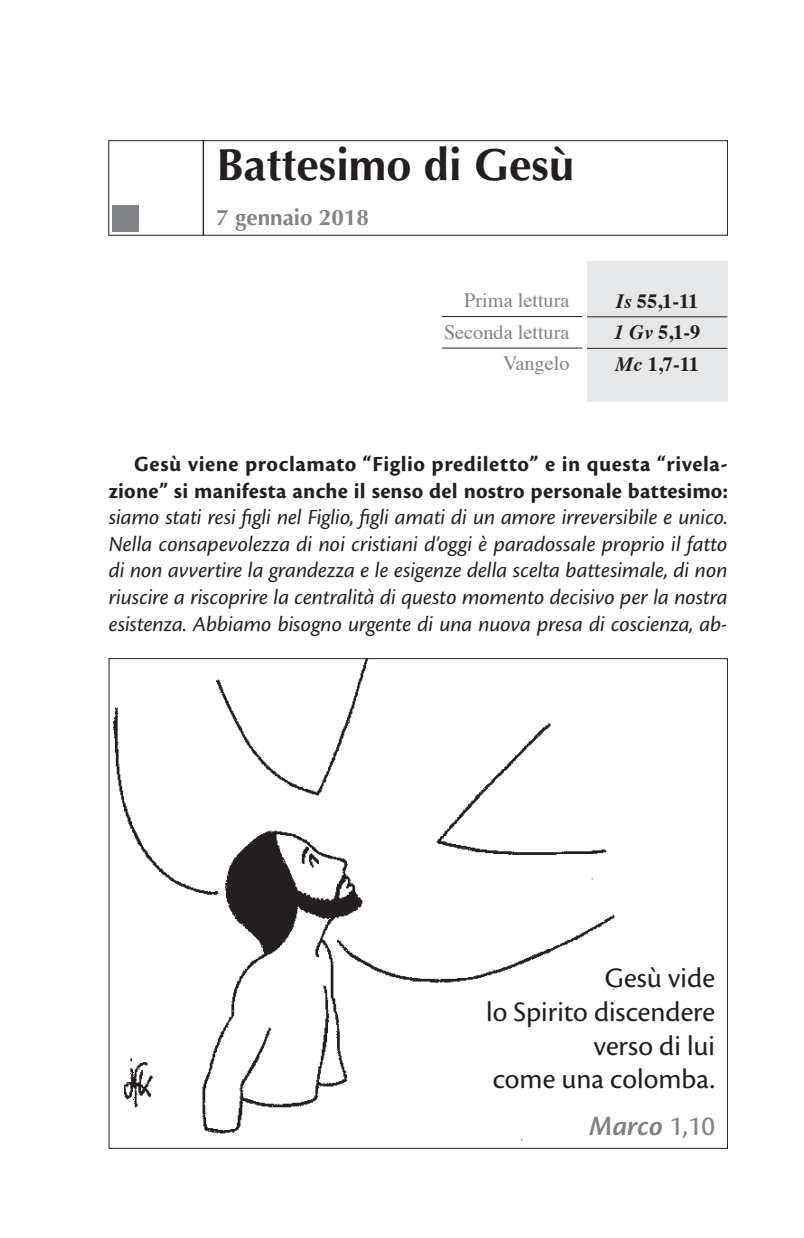
<style>
.page{position:relative;width:804px;height:1238px;background:#fff}
.page>*{position:absolute;margin:0;border:0;box-sizing:border-box;transform-origin:0 0}
.t1{font:700 45px "Optima LT Std";color:#231f20}
.t2{font:29.25px/33.8px "Cronos Pro";color:#231f20;text-align:right}
.t3{font:italic 600 29.25px "Cronos Pro";color:#808285}
.t4{font:italic 22.5px/26.6px "Cronos Pro";letter-spacing:-.005em;color:#231f20;text-align:justify}
.t5{font:700 22.5px/26.6px "Cronos Pro";letter-spacing:.015em;color:#231f20;text-align:right}
.t6{font:700 22.5px "Optima LT Std";color:#808285}
.t7{font:20.25px/31.5px "Times";color:#808285;text-align:right}
.t8{font:700 20.25px/31.5px "Times";color:#231f20;text-align:justify}
.s1{font-style:italic}
.s2{font-weight:400;font-style:normal}
</style>
<div class="page">
<div style="left:108px;top:140px;width:96px;height:95px;border:1px solid #231f20"></div>
<div style="left:112px;top:205px;width:26px;height:27px;background:#808285"></div>
<div style="left:203px;top:140px;width:524px;height:95px;border:1px solid #231f20"></div>
<div style="left:587px;top:261px;width:140px;height:141px;background:#e6e7e9"></div>
<hr style="left:587px;top:316px;width:140px;height:1px;background:#231f20">
<hr style="left:587px;top:348px;width:140px;height:1px;background:#231f20">
<hr style="left:442px;top:316px;width:140px;height:1px;background:#231f20">
<hr style="left:442px;top:347px;width:140px;height:1px;background:#231f20">
<img style="left:113px;top:660px;width:503px;height:480px">
<h1 class="t1" style="left:216px;top:139px;width:359px">Battesimo di Gesù</h1>
<p class="t6" style="left:216px;top:204px;width:154px">7 gennaio 2018</p>
<p class="t7" style="left:444px;top:283px;width:127px">Prima lettura<br>Seconda lettura<br>Vangelo</p>
<p class="t8" style="left:614px;top:283px;width:88px"><span class="s1">Is</span> 55,1-11<br><span class="s1">1 Gv</span> 5,1-9<br><span class="s1">Mc</span> 1,7-11</p>
<p class="t5" style="left:109px;top:451px;width:620px">Gesù viene proclamato “Figlio prediletto” e in questa “rivela&shy;zione” si manifesta anche il senso del nostro personale battesimo:</p>
<p class="t4" style="left:109px;top:504px;width:620px">siamo stati resi figli nel Figlio, figli amati di un amore irreversibile e unico.<br>Nella consapevolezza di noi cristiani d’oggi è paradossale proprio il fatto di non avvertire la grandezza e le esigenze della scelta battesimale, di non riuscire a riscoprire la centralità di questo momento decisivo per la nostra esistenza. Abbiamo bisogno urgente di una nuova presa di coscienza, ab-</p>
<h2 class="t2" style="left:486px;top:961px;width:230px">Gesù vide<br>lo Spirito discendere verso di lui<br>come una colomba.</h2>
<h2 class="t3" style="left:589px;top:1108px;width:127px">Marco <span class="s2">1,10</span></h2>
</div>
